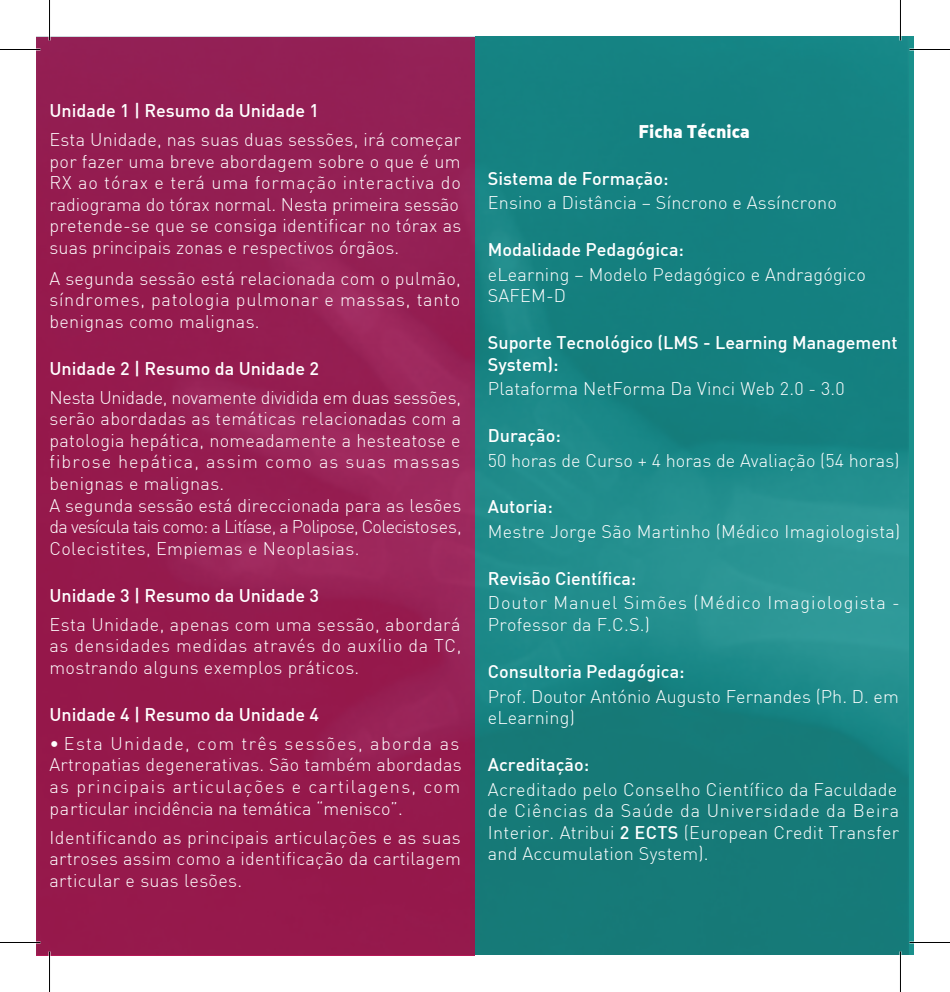
<style>
.page{position:relative;width:950px;height:992px;background:#fff}
.page>*{position:absolute;margin:0;border:0;box-sizing:border-box;transform-origin:0 0}
.t1{font:300 18px/21.6px "DIN";letter-spacing:.015em;color:#fff}
.t2{font:500 18px/21.6px "DIN";color:#fff}
.t3{font:300 18px/21.6px "DIN";letter-spacing:.055em;color:#fff}
.t4{font:900 18px "DIN Alternate";color:#fff}
.s1{font-weight:500}
</style>
<div class="page">
<img style="left:37px;top:37px;width:871px;height:917px">
<hr style="left:0;top:941px;width:40px;height:2px;background:#fff">
<hr style="left:899px;top:0;width:2px;height:40px;background:#fff">
<hr style="left:899px;top:951px;width:2px;height:41px;background:#fff">
<hr style="left:0;top:49px;width:40px;height:1px;background:#000">
<hr style="left:909px;top:49px;width:40px;height:1px;background:#000">
<hr style="left:0;top:942px;width:40px;height:1px;background:#000">
<hr style="left:909px;top:942px;width:40px;height:1px;background:#000">
<hr style="left:49px;top:0;width:1px;height:40px;background:#000">
<hr style="left:49px;top:951px;width:1px;height:41px;background:#000">
<hr style="left:900px;top:0;width:1px;height:40px;background:#000">
<hr style="left:900px;top:951px;width:1px;height:41px;background:#000">
<p class="t2" style="left:49px;top:99px;width:271px">Unidade 1 | Resumo da Unidade 1</p>
<p class="t1" style="left:49px;top:128px;width:413px">Esta Unidade, nas suas duas sessões, irá começar por fazer uma breve abordagem sobre o que é um RX ao tórax e terá uma formação interactiva do radiograma do tórax normal. Nesta primeira sessão pretende-se que se consiga identificar no tórax as suas principais zonas e respectivos órgãos.</p>
<p class="t1" style="left:49px;top:267px;width:413px;text-align:justify">A segunda sessão está relacionada com o pulmão, síndromes, patologia pulmonar e massas, tanto benignas como malignas.</p>
<p class="t2" style="left:49px;top:357px;width:271px">Unidade 2 | Resumo da Unidade 2</p>
<p class="t1" style="left:49px;top:386px;width:413px">Nesta Unidade, novamente dividida em duas sessões, serão abordadas as temáticas relacionadas com a patologia hepática, nomeadamente a hesteatose e fibrose hepática, assim como as suas massas benignas e malignas.<br>A segunda sessão está direccionada para as lesões da vesícula tais como: a Litíase, a Polipose, Colecistoses, Colecistites, Empiemas e Neoplasias.</p>
<p class="t2" style="left:49px;top:584px;width:271px">Unidade 3 | Resumo da Unidade 3</p>
<p class="t1" style="left:49px;top:613px;width:413px;text-align:justify">Esta Unidade, apenas com uma sessão, abordará as densidades medidas através do auxílio da TC, mostrando alguns exemplos práticos.</p>
<p class="t2" style="left:49px;top:703px;width:271px">Unidade 4 | Resumo da Unidade 4</p>
<p class="t1" style="left:49px;top:732px;width:414px">• Esta Unidade, com três sessões, aborda as Artropatias degenerativas. São também abordadas as principais articulações e cartilagens, com particular incidência na temática “menisco”.</p>
<p class="t1" style="left:49px;top:826px;width:413px;text-align:justify">Identificando as principais articulações e as suas artroses assim como a identificação da cartilagem articular e suas lesões.</p>
<p class="t4" style="left:638px;top:119px;width:113px">Ficha Técnica</p>
<p class="t2" style="left:488px;top:167px;width:182px">Sistema de Formação:</p>
<p class="t1" style="left:488px;top:192px;width:350px">Ensino a Distância – Síncrono e Assíncrono</p>
<p class="t2" style="left:488px;top:238px;width:198px">Modalidade Pedagógica:</p>
<p class="t1" style="left:488px;top:263px;width:379px">eLearning – Modelo Pedagógico e Andragógico<br>SAFEM-D</p>
<p class="t2" style="left:488px;top:331px;width:411px">Suporte Tecnológico (LMS - Learning Management<br>System):</p>
<p class="t1" style="left:488px;top:378px;width:358px">Plataforma NetForma Da Vinci Web 2.0 - 3.0</p>
<p class="t2" style="left:488px;top:424px;width:75px">Duração:</p>
<p class="t1" style="left:488px;top:449px;width:413px">50 horas de Curso + 4 horas de Avaliação (54 horas)</p>
<p class="t2" style="left:488px;top:496px;width:66px">Autoria:</p>
<p class="t1" style="left:488px;top:521px;width:414px">Mestre Jorge São Martinho (Médico Imagiologista)</p>
<p class="t2" style="left:488px;top:567px;width:150px">Revisão Científica:</p>
<p class="t3" style="left:488px;top:592px;width:413px">Doutor Manuel Simões (Médico Imagiologista -<br>Professor da F.C.S.)</p>
<p class="t2" style="left:488px;top:660px;width:198px">Consultoria Pedagógica:</p>
<p class="t1" style="left:488px;top:685px;width:412px">Prof. Doutor António Augusto Fernandes (Ph. D. em eLearning)</p>
<p class="t2" style="left:488px;top:753px;width:103px">Acreditação:</p>
<p class="t1" style="left:488px;top:778px;width:413px;text-align:justify">Acreditado pelo Conselho Científico da Faculdade de Ciências da Saúde da Universidade da Beira Interior. Atribui <span class="s1">2 ECTS</span> (European Credit Transfer and Accumulation System).</p>
</div>
